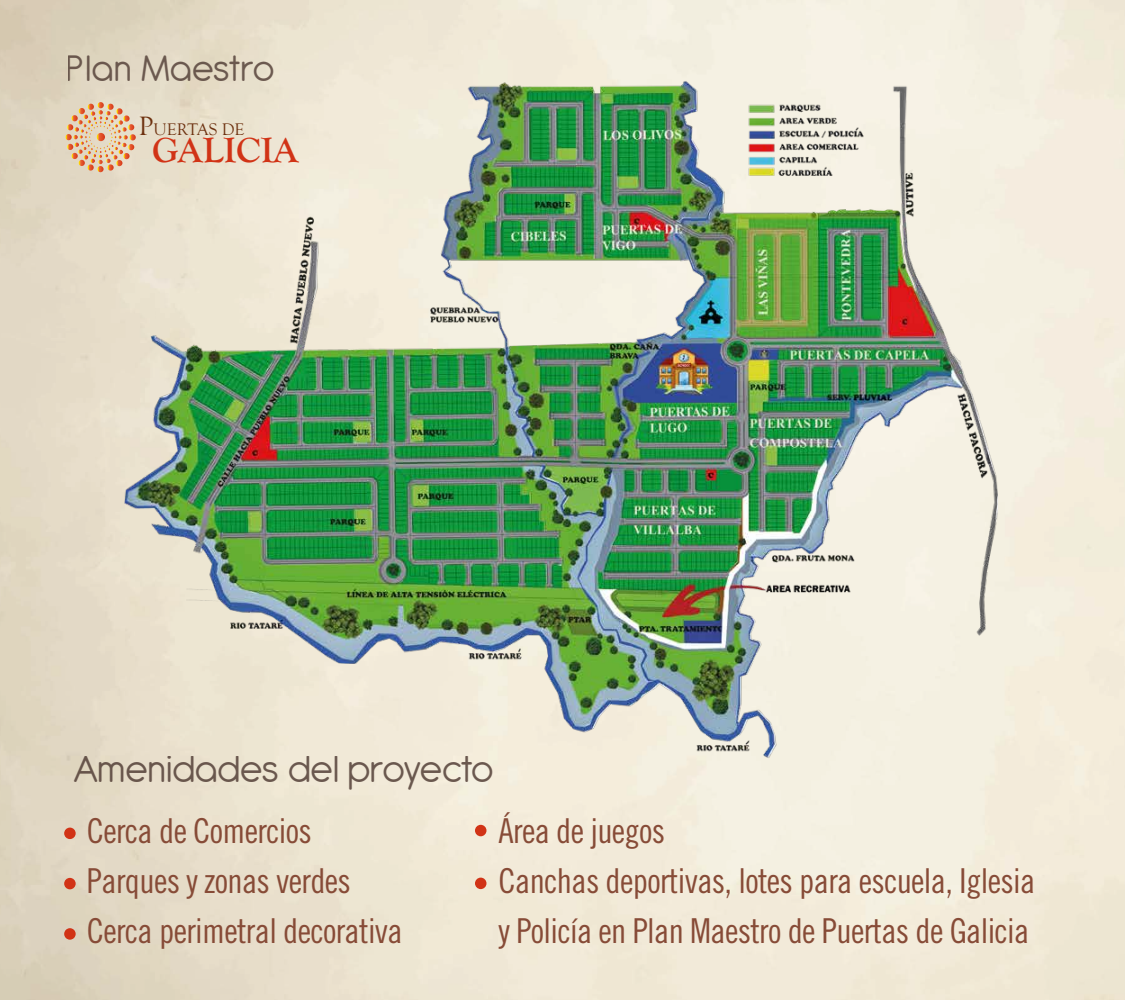
<style>
.page{position:relative;width:1125px;height:1000px;background:#fff}
.page>*{position:absolute;margin:0;border:0;box-sizing:border-box;transform-origin:0 0}
.t1{font:41.25px "Antipasto";letter-spacing:-.015em;color:#544038}
.t2{font:40px "Antipasto";letter-spacing:-.015em;color:#544038}
.t3{font:700 36.38px "Goudy Old Style T";color:#d13316}
.t4{font:34.38px/50px "Trade Gothic LT Std Cn 18";letter-spacing:-.02em;color:#874b37}
.t5{font:17.25px "Goudy Old Style T";color:#6d310f}
.s1{font-size:27.38px}
</style>
<div class="page">
<img style="left:0;top:0;width:1125px;height:1000px">
<div style="left:64px;top:828px;width:12px;height:11px;background:#d13316;border-radius:50%"></div>
<div style="left:64px;top:878px;width:12px;height:11px;background:#d13316;border-radius:50%"></div>
<div style="left:64px;top:928px;width:12px;height:12px;background:#d13316;border-radius:50%"></div>
<div style="left:475px;top:825px;width:11px;height:11px;background:#d13316;border-radius:50%"></div>
<div style="left:475px;top:878px;width:11px;height:11px;background:#d13316;border-radius:50%"></div>
<img style="left:115px;top:57px;width:882px;height:714px">
<svg style="left:65px;top:102px;width:71px;height:70px;background:#e4c1a0"></svg>
<p class="t2" style="left:67px;top:45px;width:210px">Plan Maestro</p>
<p class="t5" style="left:139px;top:120px;width:107px"><span class="s1">P</span>UERTAS DE</p>
<p class="t3" style="left:152px;top:130px;width:148px">GALICIA</p>
<p class="t1" style="left:72px;top:746px;width:423px">Amenidades del proyecto</p>
<p class="t4" style="left:87px;top:805px;width:317px">Cerca de Comercios<br>Parques y zonas verdes<br>Cerca perimetral decorativa</p>
<p class="t4" style="left:499px;top:805px;width:538px">Área de juegos<br>Canchas deportivas, lotes para escuela, Iglesia y Policía en Plan Maestro de Puertas de Galicia</p>
</div>
